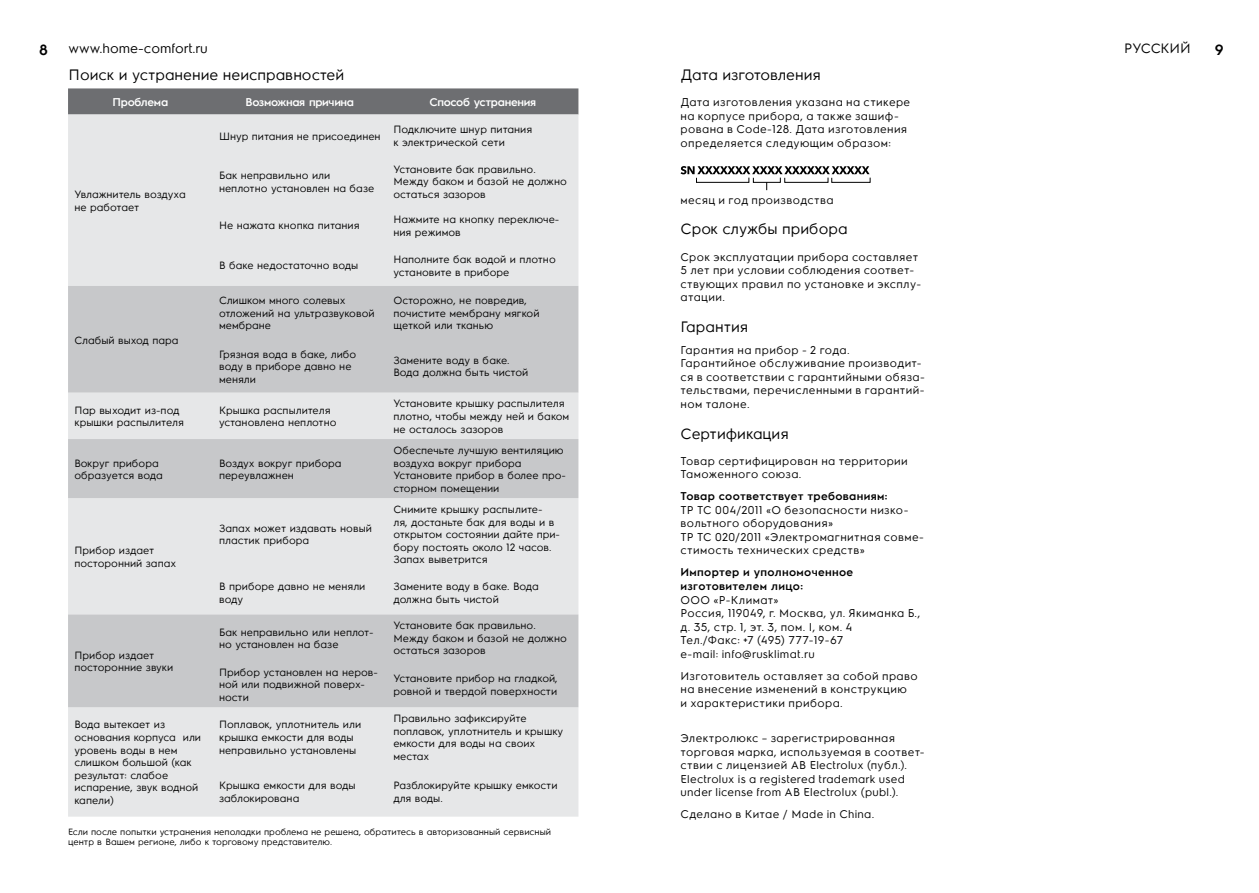
<style>
.page{position:relative;width:1259px;height:893px;background:#fff}
.page>*{position:absolute;margin:0;border:0;box-sizing:border-box;transform-origin:0 0}
.t1{font:15px "Electrolux Sans C";color:#000}
.t2{font:600 15px "Electrolux Sans C";color:#000}
.t3{font:13.5px "Electrolux Sans C";color:#000}
.t4{font:11.25px/13.5px "Electrolux Sans C";letter-spacing:.03em;color:#000}
.t5{font:600 11.25px/13.5px "Electrolux Sans C";letter-spacing:.03em;color:#000}
.t6{font:600 11.25px "Electrolux Sans C";letter-spacing:-.025em;color:#fff}
.t7{font:10.5px/12.6px "Electrolux Sans C";color:#000}
.t8{font:9px/9.8px "Electrolux Sans C";color:#000}
</style>
<div class="page">
<svg style="left:680px;top:166px;width:189px;height:8px"></svg>
<div style="left:696px;top:177px;width:53px;height:6px;border:1px solid #000"></div>
<div style="left:753px;top:177px;width:27px;height:6px;border:1px solid #000"></div>
<div style="left:784px;top:177px;width:44px;height:6px;border:1px solid #000"></div>
<div style="left:831px;top:177px;width:39px;height:6px;border:1px solid #000"></div>
<svg style="left:68px;top:88px;width:510px;height:27px;background:#727376"></svg>
<div style="left:68px;top:115px;width:510px;height:702px;background:#e6e7e8"></div>
<svg style="left:68px;top:286px;width:510px;height:421px;background:#d3d4d5"></svg>
<h1 class="t2" style="left:39px;top:39px;width:10px">8</h1>
<p class="t3" style="left:69px;top:39px;width:141px">www.home-comfort.ru</p>
<p class="t3" style="left:1124px;top:39px;width:68px">РУССКИЙ</p>
<h1 class="t2" style="left:1215px;top:39px;width:10px">9</h1>
<h1 class="t1" style="left:680px;top:64px;width:142px">Дата изготовления</h1>
<p class="t4" style="left:680px;top:95px;width:231px">Дата изготовления указана на стикере на корпусе прибора, а также зашиф&shy;рована в Code-128. Дата изготовления определяется следующим образом:</p>
<h1 class="t1" style="left:69px;top:64px;width:277px">Поиск и устранение неисправностей</h1>
<p class="t6" style="left:113px;top:94px;width:57px">Проблема</p>
<p class="t6" style="left:246px;top:94px;width:110px">Возможная причина</p>
<p class="t6" style="left:429px;top:94px;width:108px">Способ устранения</p>
<p class="t7" style="left:219px;top:129px;width:163px">Шнур питания не присоединен</p>
<p class="t7" style="left:393px;top:123px;width:140px">Подключите шнур питания к электрической сети</p>
<p class="t7" style="left:219px;top:168px;width:157px">Бак неправильно или неплотно установлен на базе</p>
<p class="t7" style="left:393px;top:162px;width:175px">Установите бак правильно.<br>Между баком и базой не должно остаться зазоров</p>
<p class="t7" style="left:219px;top:219px;width:142px">Не нажата кнопка питания</p>
<p class="t7" style="left:393px;top:212px;width:167px">Нажмите на кнопку переключе&shy;ния режимов</p>
<p class="t7" style="left:219px;top:259px;width:141px">В баке недостаточно воды</p>
<p class="t7" style="left:393px;top:252px;width:164px">Наполните бак водой и плотно установите в приборе</p>
<p class="t7" style="left:74px;top:187px;width:113px">Увлажнитель воздуха не работает</p>
<p class="t4" style="left:680px;top:192px;width:154px">месяц и год производства</p>
<h1 class="t1" style="left:680px;top:219px;width:169px">Срок службы прибора</h1>
<p class="t4" style="left:680px;top:249px;width:242px">Срок эксплуатации прибора составляет<br>5 лет при условии соблюдения соответ&shy;ствующих правил по установке и эксплу&shy;атации.</p>
<h1 class="t1" style="left:680px;top:316px;width:69px">Гарантия</h1>
<p class="t4" style="left:680px;top:342px;width:246px">Гарантия на прибор - 2 года.<br>Гарантийное обслуживание производит&shy;ся в соответствии с гарантийными обяза&shy;тельствами, перечисленными в гарантий&shy;ном талоне.</p>
<h1 class="t1" style="left:680px;top:423px;width:110px">Сертификация</h1>
<p class="t4" style="left:680px;top:454px;width:229px">Товар сертифицирован на территории<br>Таможенного союза.</p>
<p class="t5" style="left:680px;top:489px;width:208px">Товар соответствует требованиям:</p>
<p class="t4" style="left:680px;top:503px;width:245px">ТР ТС 004/2011 «О безопасности низко&shy;вольтного оборудования»<br>ТР ТС 020/2011 «Электромагнитная совме&shy;стимость технических средств»</p>
<p class="t5" style="left:680px;top:565px;width:174px">Импортер и уполномоченное изготовителем лицо:</p>
<p class="t4" style="left:680px;top:592px;width:241px">ООО «Р-Климат»<br>Россия, 119049, г. Москва, ул. Якиманка Б., д. 35, стр. 1, эт. 3, пом. I, ком. 4<br>Тел./Факс: +7 (495) 777-19-67<br>e-mail: info@rusklimat.ru</p>
<p class="t4" style="left:680px;top:668px;width:239px">Изготовитель оставляет за собой право на внесение изменений в конструкцию<br>и характеристики прибора.</p>
<p class="t4" style="left:680px;top:731px;width:246px">Электролюкс – зарегистрированная торговая марка, используемая в соответ&shy;ствии с лицензией AB Electrolux (публ.).<br>Electrolux is a registered trademark used under license from AB Electrolux (publ.).</p>
<p class="t4" style="left:680px;top:807px;width:195px">Сделано в Китае / Made in China.</p>
<p class="t7" style="left:219px;top:294px;width:157px">Слишком много солевых отложений на ультразвуковой мембране</p>
<p class="t7" style="left:393px;top:294px;width:148px">Осторожно, не повредив, почистите мембрану мягкой щеткой или тканью</p>
<p class="t7" style="left:219px;top:347px;width:139px">Грязная вода в баке, либо воду в приборе давно не меняли</p>
<p class="t7" style="left:393px;top:353px;width:136px">Замените воду в баке.<br>Вода должна быть чистой</p>
<p class="t7" style="left:74px;top:333px;width:106px">Слабый выход пара</p>
<p class="t7" style="left:74px;top:403px;width:111px">Пар выходит из-под крышки распылителя</p>
<p class="t7" style="left:219px;top:403px;width:119px">Крышка распылителя установлена неплотно</p>
<p class="t7" style="left:393px;top:397px;width:177px">Установите крышку распылителя плотно, чтобы между ней и баком не осталось зазоров</p>
<p class="t7" style="left:74px;top:456px;width:90px">Вокруг прибора образуется вода</p>
<p class="t7" style="left:219px;top:456px;width:124px">Воздух вокруг прибора переувлажнен</p>
<p class="t7" style="left:393px;top:443px;width:174px">Обеспечьте лучшую вентиляцию воздуха вокруг прибора<br>Установите прибор в более про&shy;сторном помещении</p>
<p class="t7" style="left:393px;top:502px;width:168px">Снимите крышку распылите-<br>ля, достаньте бак для воды и в открытом состоянии дайте при&shy;бору постоять около 12 часов.<br>Запах выветрится</p>
<p class="t7" style="left:219px;top:521px;width:154px">Запах может издавать новый пластик прибора</p>
<p class="t7" style="left:74px;top:543px;width:103px">Прибор издает посторонний запах</p>
<p class="t7" style="left:219px;top:579px;width:148px">В приборе давно не меняли воду</p>
<p class="t7" style="left:393px;top:579px;width:147px">Замените воду в баке. Вода должна быть чистой</p>
<p class="t7" style="left:219px;top:625px;width:156px">Бак неправильно или неплот&shy;но установлен на базе</p>
<p class="t7" style="left:393px;top:619px;width:175px">Установите бак правильно.<br>Между баком и базой не должно остаться зазоров</p>
<p class="t7" style="left:219px;top:665px;width:160px">Прибор установлен на неров&shy;ной или подвижной поверх&shy;ности</p>
<p class="t7" style="left:393px;top:671px;width:166px">Установите прибор на гладкой, ровной и твердой поверхности</p>
<p class="t7" style="left:74px;top:648px;width:100px">Прибор издает посторонние звуки</p>
<p class="t7" style="left:74px;top:718px;width:128px">Вода вытекает из основания корпуса или уровень воды в нем слишком большой (как результат: слабое испарение, звук водной капели)</p>
<p class="t7" style="left:219px;top:718px;width:144px">Поплавок, уплотнитель или крышка емкости для воды неправильно установлены</p>
<p class="t7" style="left:393px;top:711px;width:171px">Правильно зафиксируйте поплавок, уплотнитель и крышку емкости для воды на своих местах</p>
<p class="t7" style="left:219px;top:779px;width:138px">Крышка емкости для воды заблокирована</p>
<p class="t7" style="left:393px;top:779px;width:166px">Разблокируйте крышку емкости для воды.</p>
<p class="t8" style="left:68px;top:826px;width:485px">Если после попытки устранения неполадки проблема не решена, обратитесь в авторизованный сервисный центр в Вашем регионе, либо к торговому представителю.</p>
</div>
